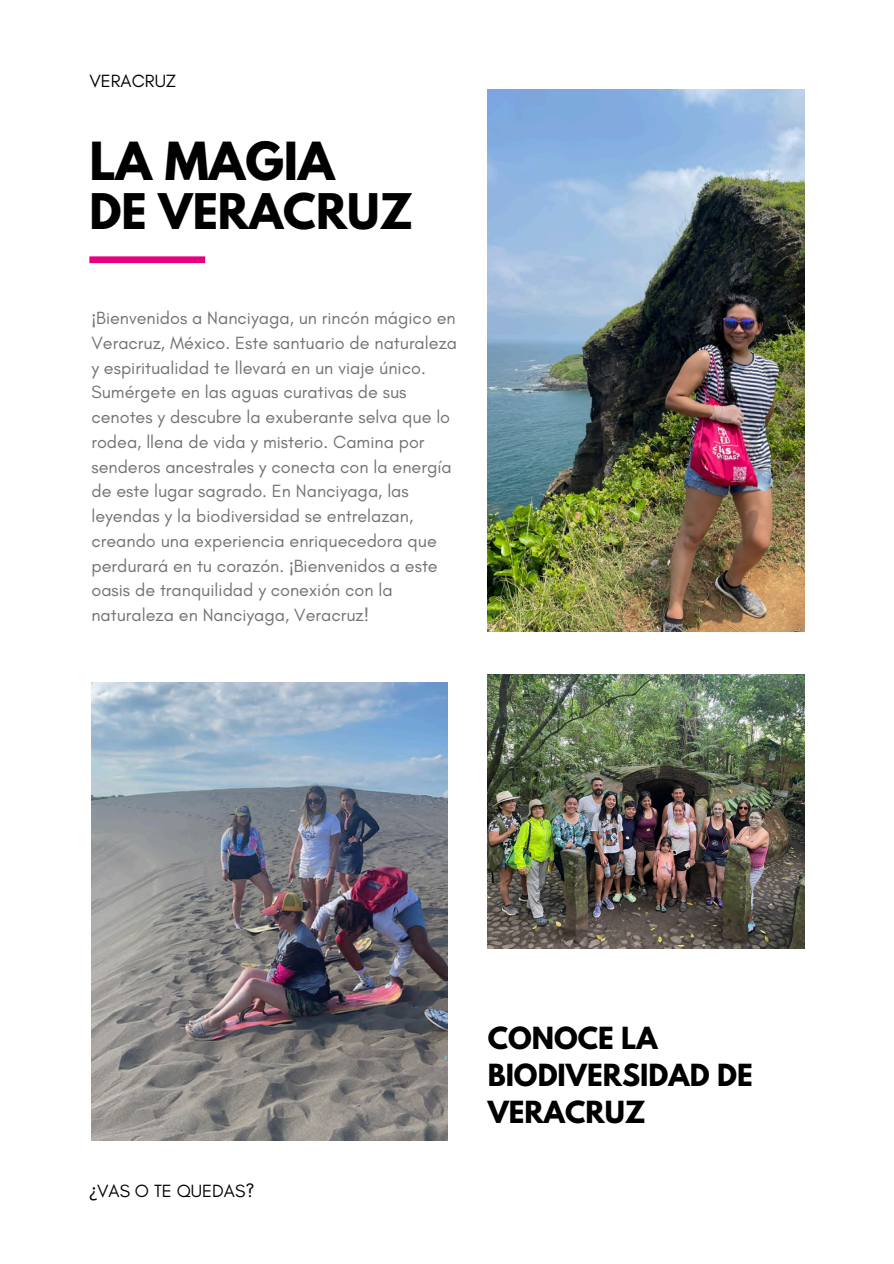
<style>
.page{position:relative;width:894px;height:1264px;background:#fff}
.page>*{position:absolute;margin:0;border:0;box-sizing:border-box;transform-origin:0 0}
.t1{font:700 46.5px "League Spartan";color:#000}
.t2{font:700 43.5px "League Spartan";color:#000}
.t3{font:700 27px/37.2px "League Spartan";color:#000}
.t4{font:18px/24.8px "Glacial Indifference";color:#737373}
.t5{font:18px "Glacial Indifference";color:#000}
.s1{font-family:"Noto Sans"}
</style>
<div class="page">
<img style="left:487px;top:89px;width:316px;height:543px">
<img style="left:487px;top:675px;width:316px;height:273px">
<img style="left:91px;top:682px;width:356px;height:458px">
<div style="left:89px;top:256px;width:116px;height:7px;background:#e40080"></div>
<h1 class="t5" style="left:89px;top:70px;width:88px">VERACRUZ</h1>
<h3 class="t1" style="left:89px;top:138px;width:247px">LA MAGIA</h3>
<h3 class="t2" style="left:89px;top:189px;width:325px">DE VERACRUZ</h3>
<h2 class="t4" style="left:91px;top:305px;width:367px"><span class="s1">¡</span>Bienvenidos a Nanciyaga, un rincón mágico en Veracruz, México. Este santuario de naturaleza y espiritualidad te llevará en un viaje único.<br>Sumérgete en las aguas curativas de sus cenotes y descubre la exuberante selva que lo rodea, llena de vida y misterio. Camina por senderos ancestrales y conecta con la energía de este lugar sagrado. En Nanciyaga, las leyendas y la biodiversidad se entrelazan, creando una experiencia enriquecedora que perdurará en tu corazón. <span class="s1">¡</span>Bienvenidos a este oasis de tranquilidad y conexión con la naturaleza en Nanciyaga, Veracruz!</h2>
<h3 class="t5" style="left:89px;top:1180px;width:166px"><span class="s1">¿</span>VAS O TE QUEDAS?</h3>
<p class="t3" style="left:487px;top:1022px;width:266px">CONOCE LA<br>BIODIVERSIDAD DE<br>VERACRUZ</p>
</div>
